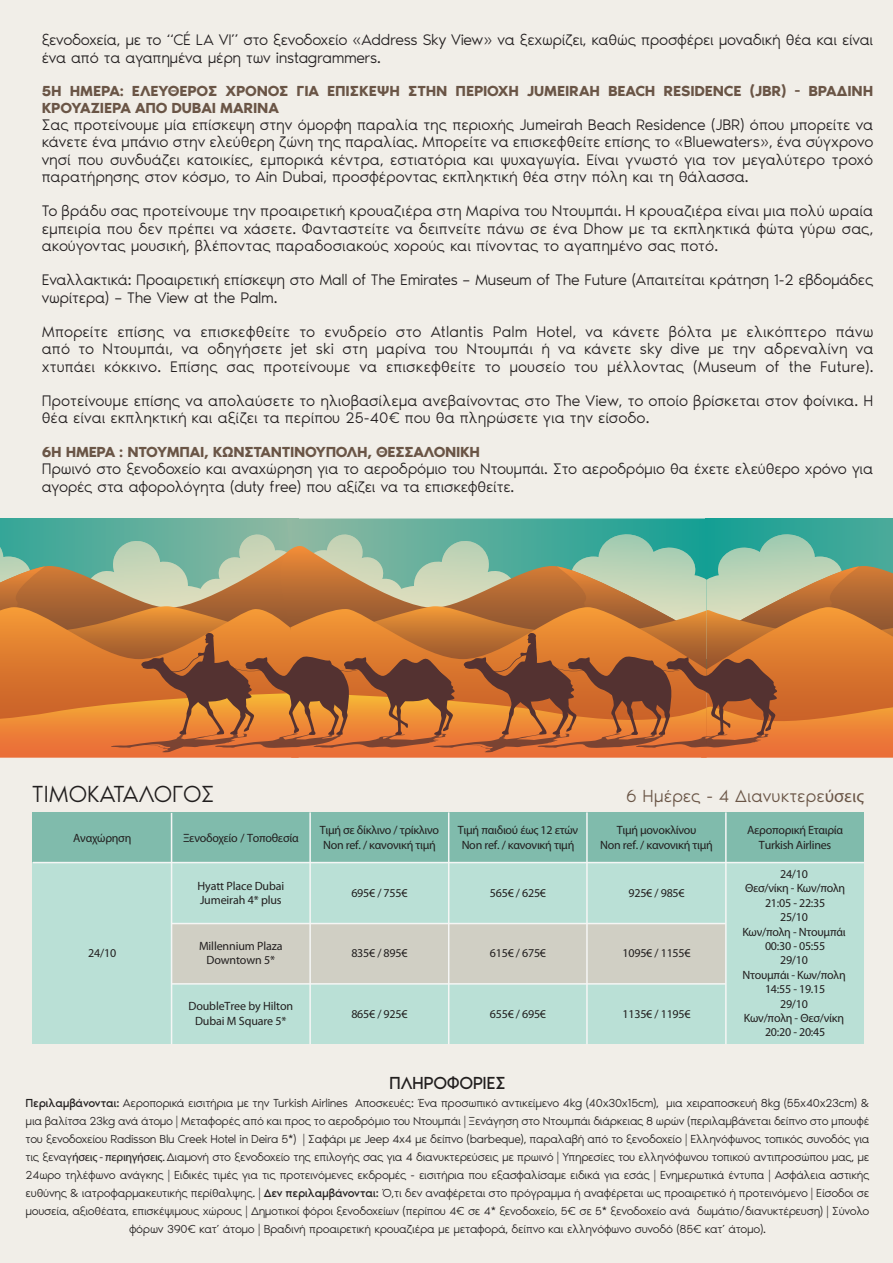
<style>
.page{position:relative;width:893px;height:1263px;background:#f1eee8}
.page>*{position:absolute;margin:0;border:0;box-sizing:border-box;transform-origin:0 0}
.t1{font:300 24px "Noir Pro";letter-spacing:-.005em;color:#221f1f}
.t2{font:300 18px "Noir Pro";color:#6a5546}
.t3{font:18px "Noir Pro";letter-spacing:-.02em;color:#221f1f}
.t4{font:300 15.75px/17.2px "Noir Pro";letter-spacing:-.01em;color:#231f20}
.t5{font:600 15px/16.5px "Noir Pro";letter-spacing:-.015em;color:#6a5546}
.t6{font:300 12px/18px "Noir Pro";letter-spacing:-.03em;color:#221f1f;text-align:center}
.t7{font:12px/14.4px "Myriad Pro";letter-spacing:-.02em;color:#221f1f;text-align:center}
.t8{font:12px "Myriad Pro";letter-spacing:-.02em;color:#231f20}
.s1{font-family:"Myriad Pro";font-weight:400}
.s2{font-weight:400}
</style>
<div class="page">
<div style="left:33px;top:812px;width:831px;height:126px;background:#80bbac"></div>
<div style="left:33px;top:863px;width:831px;height:181px;background:#bae0d6"></div>
<div style="left:172px;top:924px;width:554px;height:60px;background:#d0cfc4"></div>
<hr style="left:309px;top:812px;width:2px;height:232px;background:#f5f6f5">
<hr style="left:171px;top:813px;width:1px;height:231px;background:#f5f6f5">
<hr style="left:448px;top:812px;width:1px;height:232px;background:#f5f6f5">
<hr style="left:586px;top:812px;width:2px;height:232px;background:#f5f6f5">
<hr style="left:725px;top:812px;width:2px;height:232px;background:#f5f6f5">
<hr style="left:33px;top:862px;width:831px;height:1px;background:#f5f6f5">
<hr style="left:172px;top:923px;width:554px;height:1px;background:#f5f6f5">
<hr style="left:172px;top:983px;width:554px;height:2px;background:#f5f6f5">
<div style="left:706px;top:518px;width:187px;height:175px;background:linear-gradient(to right,#139f94,#4baa9a)"></div>
<div style="left:0;top:518px;width:299px;height:175px;background:linear-gradient(to right,#34a698,#92b9a2)"></div>
<svg style="left:287px;top:518px;width:420px;height:16px;background:#57ad9d"></svg>
<svg style="left:0;top:534px;width:893px;height:224px;background:#b6824f"></svg>
<p class="t4" style="left:42px;top:30px;width:833px">ξενοδοχεία, με το “CÉ LA VI” στο ξενοδοχείο «Address Sky View» να ξεχωρίζει, καθώς προσφέρει μοναδική θέα και είναι ένα από τα αγαπημένα μέρη των instagrammers.</p>
<p class="t5" style="left:42px;top:82px;width:833px">5Η ΗΜΕΡΑ: ΕΛΕΥΘΕΡΟΣ ΧΡΟΝΟΣ ΓΙΑ ΕΠΙΣΚΕΨΗ ΣΤΗΝ ΠΕΡΙΟΧΗ JUMEIRAH BEACH RESIDENCE (JBR) - ΒΡΑΔΙΝΗ<br>ΚΡΟΥΑΖΙΕΡΑ ΑΠΟ DUBAI MARINA</p>
<p class="t4" style="left:42px;top:115px;width:833px;text-align:justify">Σας προτείνουμε μία επίσκεψη στην όμορφη παραλία της περιοχής Jumeirah Beach Residence (JBR) όπου μπορείτε να κάνετε ένα μπάνιο στην ελεύθερη ζώνη της παραλίας. Μπορείτε να επισκεφθείτε επίσης το «Bluewaters», ένα σύγχρονο νησί που συνδυάζει κατοικίες, εμπορικά κέντρα, εστιατόρια και ψυχαγωγία. Είναι γνωστό για τον μεγαλύτερο τροχό παρατήρησης στον κόσμο, το Ain Dubai, προσφέροντας εκπληκτική θέα στην πόλη και τη θάλασσα.</p>
<p class="t4" style="left:42px;top:201px;width:833px;text-align:justify">Το βράδυ σας προτείνουμε την προαιρετική κρουαζιέρα στη Μαρίνα του Ντουμπάι. Η κρουαζιέρα είναι μια πολύ ωραία εμπειρία που δεν πρέπει να χάσετε. Φανταστείτε να δειπνείτε πάνω σε ένα Dhow με τα εκπληκτικά φώτα γύρω σας, ακούγοντας μουσική, βλέποντας παραδοσιακούς χορούς και πίνοντας το αγαπημένο σας ποτό.</p>
<p class="t4" style="left:42px;top:270px;width:833px">Εναλλακτικά: Προαιρετική επίσκεψη στο Μall of The Emirates – Museum of The Future (Απαιτείται κράτηση 1-2 εβδομάδες νωρίτερα) – The View at the Palm.</p>
<p class="t4" style="left:42px;top:322px;width:833px;text-align:justify">Mπορείτε επίσης να επισκεφθείτε το ενυδρείο στο Atlantis Palm Hotel, να κάνετε βόλτα με ελικόπτερο πάνω από το Ντουμπάι, να οδηγήσετε jet ski στη μαρίνα του Ντουμπάι ή να κάνετε sky dive με την αδρεναλίνη να χτυπάει κόκκινο. Επίσης σας προτείνουμε να επισκεφθείτε το μουσείο του μέλλοντας (Museum of the Future).</p>
<p class="t4" style="left:42px;top:391px;width:833px">Προτείνουμε επίσης να απολαύσετε το ηλιοβασίλεμα ανεβαίνοντας στο The View, το οποίο βρίσκεται στον φοίνικα. Η θέα είναι εκπληκτική και αξίζει τα περίπου 25-40€ που θα πληρώσετε για την είσοδο.</p>
<p class="t5" style="left:42px;top:443px;width:440px">6Η ΗΜΕΡΑ : ΝΤΟΥΜΠΑΙ, ΚΩΝΣΤΑΝΤΙΝΟΥΠΟΛΗ, ΘΕΣΣΑΛΟΝΙΚΗ</p>
<p class="t4" style="left:42px;top:459px;width:833px">Πρωινό στο ξενοδοχείο και αναχώρηση για το αεροδρόμιο του Ντουμπάι. Στο αεροδρόμιο θα έχετε ελεύθερο χρόνο για αγορές στα αφορολόγητα (duty free) που αξίζει να τα επισκεφθείτε.</p>
<h1 class="t1" style="left:32px;top:776px;width:184px">ΤΙΜΟΚΑΤΑΛΟΓΟΣ</h1>
<p class="t2" style="left:626px;top:782px;width:239px">6 Ημέρες - 4 Διανυκτερε<span class="s1">ύσεις</span></p>
<p class="t7" style="left:73px;top:830px;width:60px">Αναχώρηση</p>
<p class="t7" style="left:183px;top:830px;width:117px">Ξενοδοχείο / Τοποθεσία</p>
<p class="t7" style="left:197px;top:878px;width:88px;text-align:left">Hyatt Place Dubai<br>Jumeirah 4* plus</p>
<p class="t7" style="left:320px;top:823px;width:121px;text-align:left">Τιμή σε δίκλινο / τρίκλινο<br>Non ref. / κανονική τιμή</p>
<p class="t7" style="left:458px;top:823px;width:122px">Τιμή παιδιού έως 12 ετών<br>Non ref. / κανονική τιμή</p>
<p class="t7" style="left:600px;top:823px;width:114px">Τιμή μονοκλίνου<br>Non ref. / κανονική τιμή</p>
<p class="t7" style="left:351px;top:885px;width:58px">695€ / 755€</p>
<p class="t7" style="left:490px;top:885px;width:58px">565€ / 625€</p>
<p class="t7" style="left:628px;top:885px;width:58px">925€ / 985€</p>
<p class="t7" style="left:199px;top:939px;width:85px">Millennium Plaza<br>Downtown 5*</p>
<p class="t7" style="left:88px;top:946px;width:30px">24/10</p>
<p class="t7" style="left:351px;top:946px;width:58px">835€ / 895€</p>
<p class="t7" style="left:188px;top:999px;width:106px">DoubleTree by Hilton<br>Dubai M Square 5*</p>
<p class="t7" style="left:351px;top:1006px;width:58px">865€ / 925€</p>
<p class="t7" style="left:490px;top:946px;width:58px">615€ / 675€</p>
<p class="t7" style="left:623px;top:946px;width:70px">1095€ / 1155€</p>
<p class="t7" style="left:490px;top:1006px;width:58px">655€ / 695€</p>
<p class="t7" style="left:623px;top:1006px;width:70px">1135€ / 1195€</p>
<p class="t8" style="left:747px;top:823px;width:97px">Αεροπορική Εταιρία</p>
<p class="t7" style="left:759px;top:837px;width:74px">Turkish Airlines</p>
<p class="t7" style="left:742px;top:866px;width:105px">24/10<br>Θεσ/νίκη - Κων/πολη<br>21:05 - 22:35<br>25/10<br>Κων/πολη - Ντουμπάι<br>00:30 - 05:55<br>29/10<br>Ντουμπάι - Κων/πολη<br>14:55 - 19.15<br>29/10<br>Κων/πολη - Θεσ/νίκη<br>20:20 - 20:45</p>
<p class="t3" style="left:389px;top:1069px;width:118px">ΠΛΗΡΟΦΟΡΙΕΣ</p>
<p class="t6" style="left:26px;top:1093px;width:845px"><span class="s2">Περιλαμβάνονται:</span> Αεροπορικά εισιτήρια με την Turkish Airlines Αποσκευές: Ένα προσωπικό αντικείμενο 4kg (40x30x15cm), μια χειραποσκευή 8kg (55x40x23cm) &amp; μια βαλίτσα 23kg ανά άτομο | Μεταφορές από και προς το αεροδρόμιο του Ντουμπάι | Ξενάγηση στο Ντουμπάι διάρκειας 8 ωρών (περιλαμβάνεται δείπνο στο μπουφέ του ξενοδοχείου Radisson Blu Creek Hotel in Deira 5*) | Σαφάρι με Jeep 4x4 με δείπνο (barbeque), παραλαβή από το ξενοδοχείο | Ελληνόφωνος τοπικός συνοδός για τις ξεναγ<span class="s1">ήσεις - περιηγήσεις.</span> Διαμονή στο ξενοδοχείο της επιλογής σας για 4 διανυκτερεύσεις με πρωινό | Υπηρεσίες του ελληνόφωνου τοπικού αντιπροσώπου μας, με 24ωρο τηλέφωνο ανάγκης | Ειδικές τιμές για τις προτεινόμενες εκδρομές - εισιτήρια που εξασφαλίσαμε ειδικά για εσάς | Ενημερωτικά έντυπα | Ασφάλεια αστικής ευθύνης &amp; ιατροφαρμακευτικής περίθαλψης. | <span class="s2">Δεν περιλαμβάνονται:</span> Ό,τι δεν αναφέρεται στο πρόγραμμα ή αναφέρεται ως προαιρετικό ή προτεινόμενο | Είσοδοι σε μουσεία, αξιοθέατα, επισκέψιμους χώρους | Δημοτικοί φόροι ξενοδοχείων (περίπου 4€ σε 4* ξενοδοχείο, 5€ σε 5* ξενοδοχείο ανά δωμάτιο/διανυκτέρευση) | Σύνολο φόρων 390€ κατ’ άτομο | Βραδινή προαιρετική κρουαζιέρα με μεταφορά, δείπνο και ελληνόφωνο συνοδό (85€ κατ’ άτομο).</p>
</div>
